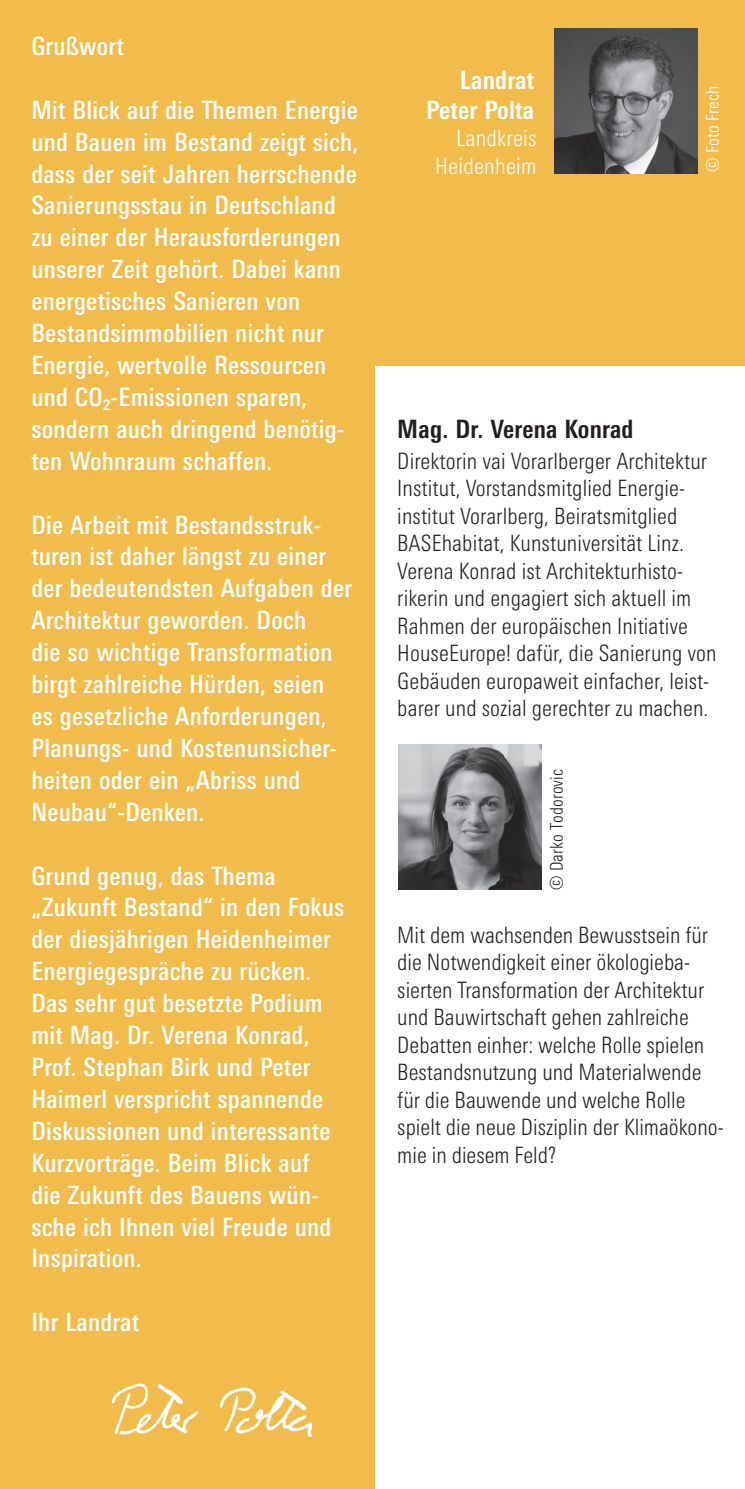
<style>
.page{position:relative;width:745px;height:1489px;background:#fff}
.page>*{position:absolute;margin:0;border:0;box-sizing:border-box;transform-origin:0 0}
.t1{font:500 condensed 25.25px/32px "Univers Next Pro";letter-spacing:.01em;color:#fff}
.t2{font:700 condensed 25.25px "Univers Next Pro";letter-spacing:.01em;color:#231f20}
.t3{font:700 condensed 25.25px/30px "Univers Next Pro";letter-spacing:.01em;color:#fff;text-align:right}
.t4{font:300 condensed 22.5px/27.5px "Univers Next Pro";letter-spacing:.005em;color:#231f20}
.t5{font:300 condensed 22.5px/27.5px "Univers Next Pro";letter-spacing:.01em;color:#fff;text-align:right}
.t6{font:300 condensed 17.5px "Univers Next Pro";letter-spacing:.01em;color:#231f20}
.t7{font:300 condensed 17.5px "Univers Next Pro";letter-spacing:.01em;color:#fff}
</style>
<div class="page">
<div style="left:0;top:0;width:374px;height:1488px;background:#f1bc4c"></div>
<img style="left:112px;top:1383px;width:200px;height:53px">
<div style="left:371px;top:0;width:373px;height:365px;background:#f1bc4c"></div>
<img style="left:398px;top:744px;width:143px;height:145px">
<img style="left:554px;top:28px;width:143px;height:146px">
<p class="t1" style="left:31px;top:32px;width:94px">Grußwort</p>
<p class="t1" style="left:31px;top:96px;width:328px">Mit Blick auf die Themen Energie und Bauen im Bestand zeigt sich, dass der seit Jahren herrschende<br>Sanierungsstau in Deutschland zu einer der Herausforderungen unserer Zeit gehört. Dabei kann energetisches Sanieren von<br>Bestandsimmobilien nicht nur<br>Energie, wertvolle Ressourcen und CO₂-Emissionen sparen, sondern auch dringend benötig&shy;ten Wohnraum schaffen.</p>
<p class="t1" style="left:31px;top:510px;width:322px">Die Arbeit mit Bestandsstruk - turen ist daher längst zu einer der bedeutendsten Aufgaben der<br>Architektur geworden. Doch<br>die so wichtige Transformation birgt zahlreiche Hürden, seien es gesetzliche Anforderungen,<br>Planungs- und Kostenunsicher&shy;heiten oder ein „Abriss und<br>Neubau“-Denken.</p>
<p class="t1" style="left:31px;top:861px;width:314px">Grund genug, das Thema „Zukunft Bestand“ in den Fokus der diesjährigen Heidenheimer<br>Energiegespräche zu rücken.<br>Das sehr gut besetzte Podium mit Mag. Dr. Verena Konrad,<br>Prof. Stephan Birk und Peter<br>Haimerl verspricht spannende<br>Diskussionen und interessante<br>Kurzvorträge. Beim Blick auf die Zukunft des Bauens wün&shy;sche ich Ihnen viel Freude und<br>Inspiration.</p>
<p class="t1" style="left:31px;top:1308px;width:109px">Ihr Landrat</p>
<p class="t3" style="left:426px;top:67px;width:109px">Landrat<br>Peter Polta</p>
<p class="t5" style="left:435px;top:126px;width:103px">Landkreis<br>Heidenheim</p>
<p class="t7" style="left:705px;top:172px;width:87px;rotate:-90deg">© Foto Frech</p>
<p class="t2" style="left:397px;top:419px;width:237px">Mag. Dr. Verena Konrad</p>
<p class="t4" style="left:397px;top:449px;width:321px">Direktorin vai Vorarlberger Architektur Institut, Vorstandsmitglied Energie&shy;institut Vorarlberg, Beiratsmitglied BASEhabitat, Kunstuniversität Linz.<br>Verena Konrad ist Architekturhisto&shy;rikerin und engagiert sich aktuell im Rahmen der europäischen Initiative HouseEurope! dafür, die Sanierung von Gebäuden europaweit einfacher, leist&shy;barer und sozial gerechter zu machen.</p>
<p class="t6" style="left:549px;top:890px;width:122px;rotate:-90deg">© Darko Todorovic</p>
<p class="t4" style="left:397px;top:922px;width:327px">Mit dem wachsenden Bewusstsein für die Notwendigkeit einer ökologieba&shy;sierten Transformation der Architektur und Bauwirtschaft gehen zahlreiche Debatten einher: welche Rolle spielen Bestandsnutzung und Materialwende für die Bauwende und welche Rolle spielt die neue Disziplin der Klimaökono&shy;mie in diesem Feld?</p>
</div>
